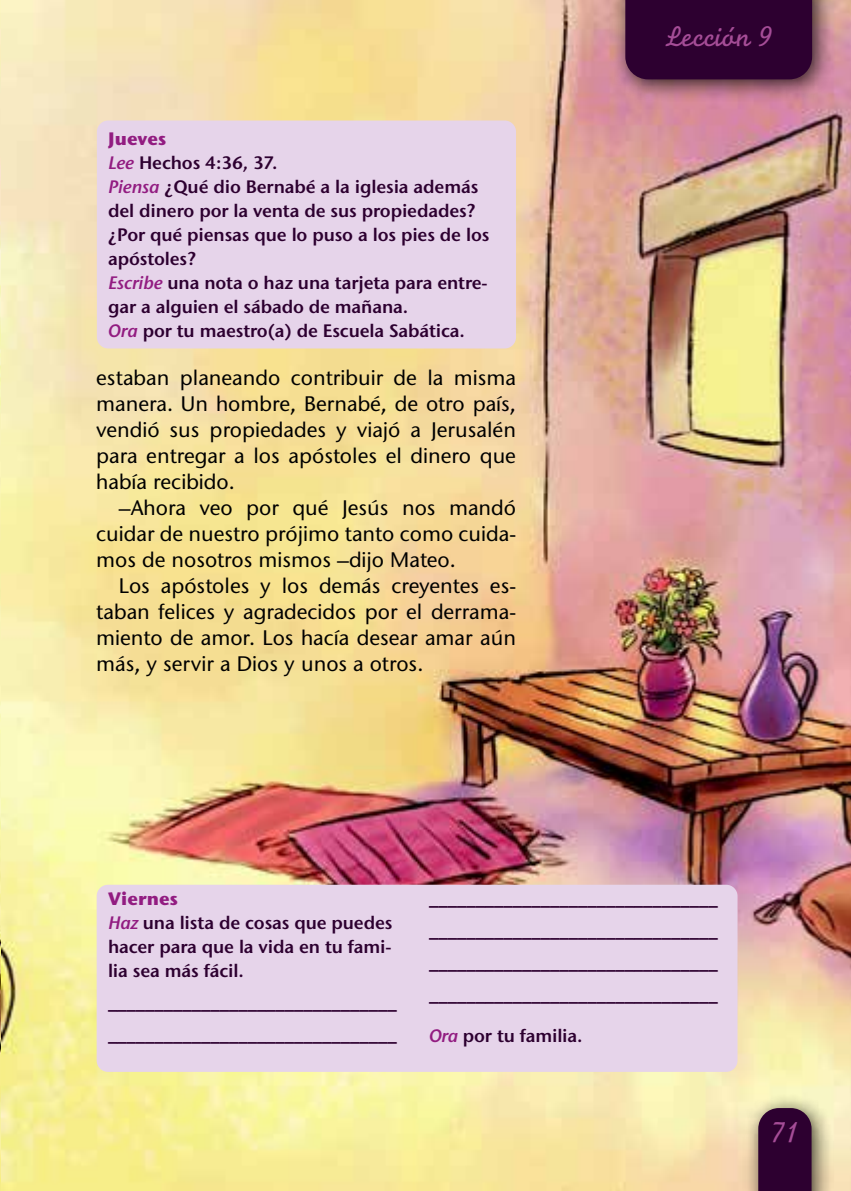
<style>
.page{position:relative;width:851px;height:1191px;background:#fff}
.page>*{position:absolute;margin:0;border:0;box-sizing:border-box;transform-origin:0 0}
.t1{font:30px "Monoline Script MT Std";color:#a54d97}
.t2{font:500 21px/26px "Stone Sans ITC Std";color:#000;text-align:justify}
.t3{font:600 18px/24px "Stone Sans ITC Std";letter-spacing:-.01em;color:#2d0030}
.s1{font-weight:700;color:#921c81}
.s2{font-style:italic;color:#921c81}
</style>
<div class="page">
<img style="left:0;top:0;width:850px;height:1191px">
<div style="left:97px;top:120px;width:419px;height:228px;background:#e6d4ea;border-radius:11px"></div>
<div style="left:97px;top:884px;width:640px;height:187px;background:#e6d4ea;border-radius:11px"></div>
<div style="left:742px;top:1092px;width:92px;height:99px;background:#000;opacity:.75"></div>
<div style="left:758px;top:1108px;width:53px;height:83px;background:#2d0030"></div>
<div style="left:609px;top:0;width:226px;height:103px;background:#000;opacity:.75"></div>
<div style="left:625px;top:0;width:187px;height:79px;background:#2d0030"></div>
<p class="t3" style="left:108px;top:126px;width:383px"><span class="s1">Jueves<br></span><span class="s2">Lee</span> Hechos 4:36, 37.<br><span class="s2">Piensa</span> ¿Qué dio Bernabé a la iglesia además del dinero por la venta de sus propiedades? ¿Por qué piensas que lo puso a los pies de los apóstoles?<br><span class="s2">Escribe</span> una nota o haz una tarjeta para entre&shy;gar a alguien el sábado de mañana.<br><span class="s2">Ora</span> por tu maestro(a) de Escuela Sabática.</p>
<p class="t2" style="left:96px;top:365px;width:421px">estaban planeando contribuir de la misma manera. Un hombre, Bernabé, de otro país, vendió sus propiedades y viajó a Jerusalén para entregar a los apóstoles el dinero que había recibido.</p>
<p class="t2" style="left:96px;top:495px;width:421px;text-indent:23px">–Ahora veo por qué Jesús nos mandó cuidar de nuestro prójimo tanto como cuida&shy;mos de nosotros mismos –dijo Mateo.</p>
<p class="t2" style="left:96px;top:573px;width:421px;text-indent:23px">Los apóstoles y los demás creyentes es&shy;taban felices y agradecidos por el derrama&shy;miento de amor. Los hacía desear amar aún más, y servir a Dios y unos a otros.</p>
<h1 class="t1" style="left:665px;top:18px;width:109px">Lección 9</h1>
<p class="t3" style="left:108px;top:886px;width:286px"><span class="s1">Viernes<br></span><span class="s2">Haz</span> una lista de cosas que puedes hacer para que la vida en tu fami&shy;lia sea más fácil.</p>
<p class="t3" style="left:108px;top:986px;width:290px;line-height:32px">_______________________________ _______________________________</p>
<p class="t3" style="left:429px;top:882px;width:290px;line-height:32px;text-align:justify">_______________________________ _______________________________ _______________________________ _______________________________</p>
<p class="t3" style="left:429px;top:1023px;width:155px"><span class="s2">Ora</span> por tu familia.</p>
<h1 class="t1" style="left:770px;top:1114px;width:30px">71</h1>
</div>
